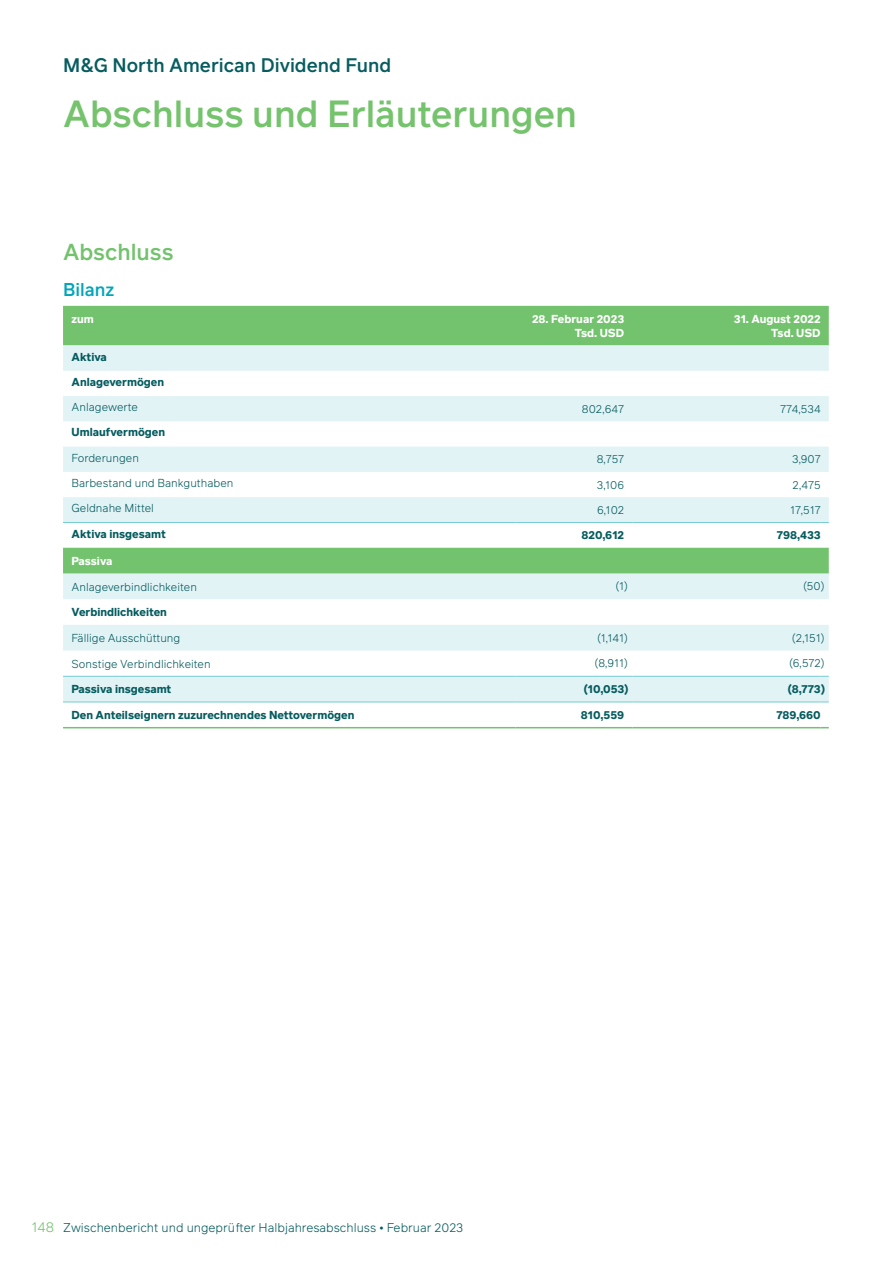
<style>
.page{position:relative;width:893px;height:1263px;background:#fff}
.page>*{position:absolute;margin:0;border:0;box-sizing:border-box;transform-origin:0 0}
.t1{font:500 36.75px "Infra";color:#75c36c}
.Subhead{font:500 22.5px "Infra";color:#73c26d}
.t2{font:500 19.05px "Infra";color:#065c5f}
.Subhead_1{font:500 18px "Infra";color:#00a6b9}
.t3{font:300 12.3px "Infra";color:#065c5f}
.TABLE_STUB_LIGHT{font:300 11.25px "Infra";color:#065c5f}
.TABLE_STUB_LIGHT-2{font:700 11.25px "Infra";color:#065c5f}
.TABLE_BOLD_WHITE{font:700 11.25px/13.5px "Infra";color:#fff;text-align:right}
.TABLE_STUB_BOLD{font:700 11.25px "Infra";color:#065c5f}
.TABLE_STUB_BOLD-2{font:300 11.25px "Infra";color:#065c5f}
.s1{font-size:13.95px;color:#75c36c}
.s2{font-family:"Times New Roman";font-weight:400;font-size:12px}
</style>
<div class="page">
<div style="left:63px;top:306px;width:765px;height:39px;background:#73c26d"></div>
<svg style="left:63px;top:345px;width:765px;height:356px;fill:#e2f3f6"></svg>
<div style="left:63px;top:548px;width:765px;height:25px;background:#73c26d"></div>
<hr style="left:63px;top:676px;width:452px;height:1px;background:#75cbd6">
<hr style="left:515px;top:676px;width:117px;height:1px;background:#75cbd6">
<hr style="left:632px;top:676px;width:188px;height:1px;background:#75cbd6">
<hr style="left:63px;top:522px;width:452px;height:1px;background:#75cbd6">
<hr style="left:515px;top:522px;width:117px;height:1px;background:#75cbd6">
<hr style="left:632px;top:522px;width:188px;height:1px;background:#75cbd6">
<hr style="left:63px;top:727px;width:452px;height:1px;background:#73c26d">
<hr style="left:515px;top:727px;width:117px;height:1px;background:#73c26d">
<hr style="left:632px;top:727px;width:188px;height:1px;background:#73c26d">
<hr style="left:63px;top:701px;width:452px;height:1px;background:#75cbd6">
<hr style="left:515px;top:701px;width:117px;height:1px;background:#75cbd6">
<hr style="left:632px;top:701px;width:188px;height:1px;background:#75cbd6">
<h3 class="t2" style="left:63px;top:51px;width:329px">M&amp;G North American Dividend Fund</h3>
<h1 class="t1" style="left:63px;top:88px;width:515px">Abschluss und Erläuterungen</h1>
<p class="Subhead" style="left:63px;top:236px;width:112px">Abschluss</p>
<p class="Subhead_1" style="left:63px;top:276px;width:53px">Bilanz</p>
<p class="TABLE_BOLD_WHITE" style="left:72px;top:312px;width:24px">zum</p>
<p class="TABLE_BOLD_WHITE" style="left:532px;top:312px;width:94px">28. Februar 2023<br>Tsd. USD</p>
<p class="TABLE_BOLD_WHITE" style="left:733px;top:312px;width:88px">31. August 2022<br>Tsd. USD</p>
<p class="TABLE_STUB_LIGHT-2" style="left:72px;top:348px;width:37px">Aktiva</p>
<p class="TABLE_STUB_LIGHT-2" style="left:72px;top:373px;width:94px">Anlagevermögen</p>
<p class="TABLE_STUB_LIGHT" style="left:72px;top:399px;width:68px">Anlagewerte</p>
<p class="TABLE_STUB_LIGHT" style="left:581px;top:401px;width:44px">802,647</p>
<p class="TABLE_STUB_LIGHT" style="left:779px;top:401px;width:42px">774,534</p>
<p class="TABLE_STUB_LIGHT-2" style="left:72px;top:424px;width:95px">Umlaufvermögen</p>
<p class="TABLE_STUB_LIGHT" style="left:72px;top:450px;width:69px">Forderungen</p>
<p class="TABLE_STUB_LIGHT" style="left:596px;top:451px;width:29px">8,757</p>
<p class="TABLE_STUB_LIGHT" style="left:791px;top:451px;width:30px">3,907</p>
<p class="TABLE_STUB_LIGHT" style="left:72px;top:475px;width:163px">Barbestand und Bankguthaben</p>
<p class="TABLE_STUB_LIGHT" style="left:596px;top:477px;width:29px">3,106</p>
<p class="TABLE_STUB_LIGHT" style="left:792px;top:477px;width:30px">2,475</p>
<p class="TABLE_STUB_LIGHT" style="left:72px;top:500px;width:84px">Geldnahe Mittel</p>
<p class="TABLE_STUB_LIGHT" style="left:596px;top:502px;width:29px">6,102</p>
<p class="TABLE_STUB_LIGHT" style="left:789px;top:502px;width:32px">17,517</p>
<p class="TABLE_STUB_LIGHT-2" style="left:72px;top:525px;width:96px">Aktiva insgesamt</p>
<p class="TABLE_STUB_LIGHT-2" style="left:581px;top:527px;width:44px">820,612</p>
<p class="TABLE_STUB_LIGHT-2" style="left:776px;top:527px;width:45px">798,433</p>
<p class="TABLE_BOLD_WHITE" style="left:72px;top:554px;width:42px">Passiva</p>
<p class="TABLE_STUB_LIGHT" style="left:72px;top:579px;width:127px">Anlageverbindlichkeiten</p>
<p class="TABLE_STUB_LIGHT" style="left:615px;top:578px;width:13px">(1)</p>
<p class="TABLE_STUB_LIGHT" style="left:803px;top:578px;width:22px">(50)</p>
<p class="TABLE_STUB_LIGHT-2" style="left:72px;top:604px;width:97px">Verbindlichkeiten</p>
<p class="TABLE_STUB_LIGHT" style="left:72px;top:630px;width:110px">Fällige Ausschüttung</p>
<p class="TABLE_STUB_LIGHT" style="left:597px;top:630px;width:32px">(1,141)</p>
<p class="TABLE_STUB_LIGHT" style="left:791px;top:630px;width:34px">(2,151)</p>
<p class="TABLE_STUB_BOLD-2" style="left:72px;top:656px;width:140px">Sonstige Verbindlichkeiten</p>
<p class="TABLE_STUB_LIGHT" style="left:594px;top:655px;width:34px">(8,911)</p>
<p class="TABLE_STUB_LIGHT" style="left:789px;top:655px;width:36px">(6,572)</p>
<p class="TABLE_STUB_LIGHT-2" style="left:72px;top:681px;width:101px">Passiva insgesamt</p>
<p class="TABLE_STUB_LIGHT-2" style="left:583px;top:681px;width:46px">(10,053)</p>
<p class="TABLE_STUB_LIGHT-2" style="left:787px;top:681px;width:39px">(8,773)</p>
<p class="TABLE_STUB_BOLD" style="left:72px;top:707px;width:284px">Den Anteilseignern zuzurechnendes Nettovermögen</p>
<p class="TABLE_STUB_LIGHT-2" style="left:580px;top:706px;width:45px">810,559</p>
<p class="TABLE_STUB_LIGHT-2" style="left:776px;top:706px;width:46px">789,660</p>
<p class="t3" style="left:31px;top:1219px;width:433px"><span class="s1">148</span> Zwischenbericht und ungeprüfter Halbjahresabschluss <span class="s2">•</span> Februar 2023</p>
</div>
